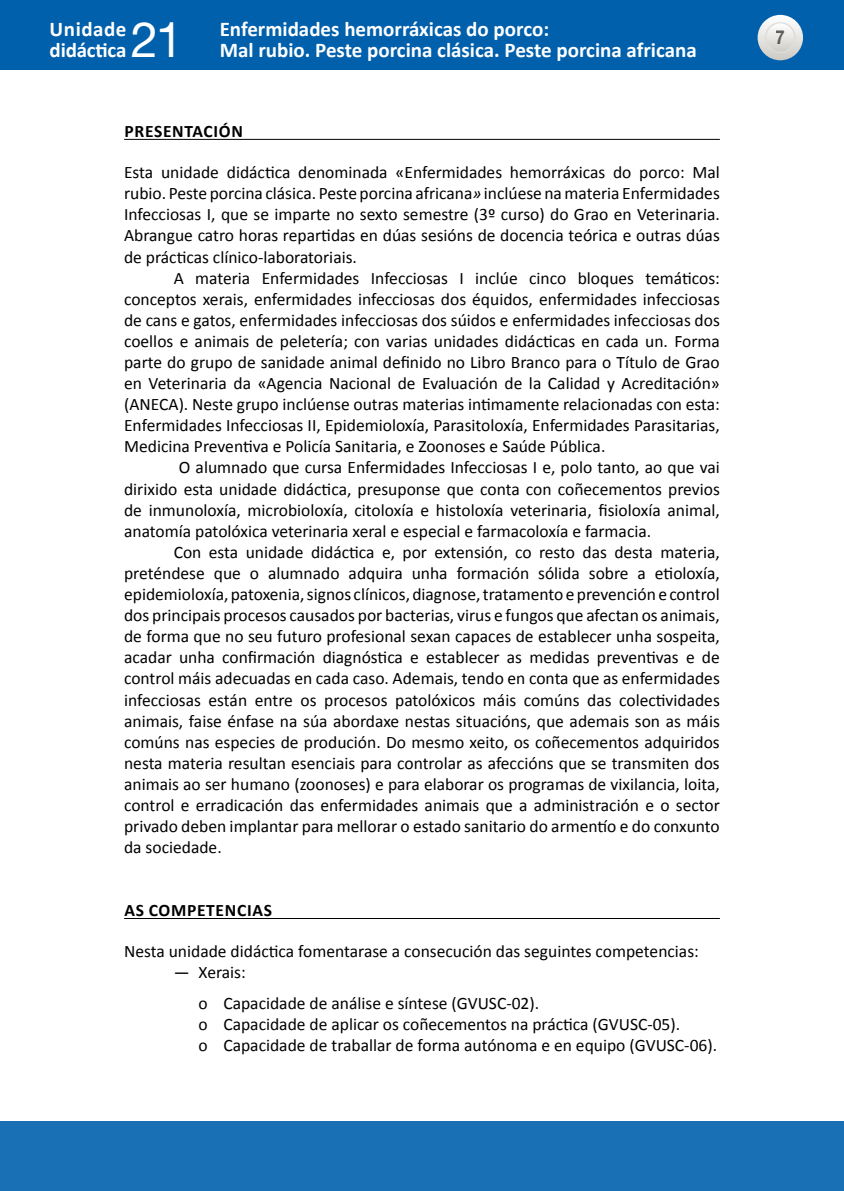
<style>
.page{position:relative;width:844px;height:1191px;background:#fff}
.page>*{position:absolute;margin:0;border:0;box-sizing:border-box;transform-origin:0 0}
.t1{font:49px "Helvetica Neue LT Std";color:#fff}
.t2{font:700 21px/21px "Calibri";color:#fff}
.t3{font:700 19.25px "Helvetica Neue LT Std";color:#000;scale:.9 1}
.t4{font:17.5px/21.2px "Calibri";color:#000;text-align:justify}
.t5{font:700 17.5px "Calibri";letter-spacing:.04em;color:#000}
.s1{font-style:italic}
</style>
<div class="page">
<div style="left:0;top:1121px;width:843px;height:70px;background:#1a70b4"></div>
<div style="left:0;top:0;width:843px;height:69px;background:#0060ac"></div>
<svg style="left:757px;top:15px;width:45px;height:45px"></svg>
<svg style="left:765px;top:23px;width:29px;height:29px"></svg>
<div style="left:764px;top:22px;width:31px;height:31px;border:1px solid #dfdeda;border-radius:50%"></div>
<hr style="left:124px;top:139px;width:595px;height:1px;background:#000">
<hr style="left:124px;top:918px;width:595px;height:1px;background:#000">
<p class="t2" style="left:50px;top:18px;width:78px">Unidade didáctica</p>
<h1 class="t1" style="left:131px;top:11px;width:54px">21</h1>
<p class="t2" style="left:220px;top:18px;width:478px">Enfermidades hemorráxicas do porco:<br>Mal rubio. Peste porcina clásica. Peste porcina africana</p>
<p class="t5" style="left:124px;top:119px;width:120px">PRESENTACIÓN</p>
<p class="t4" style="left:124px;top:161px;width:597px">Esta unidade didáctica denominada «Enfermidades hemorráxicas do porco: Mal rubio. Peste porcina clásica. Peste porcina africana<span class="s1">»</span> inclúese na materia Enfermidades Infecciosas I, que se imparte no sexto semestre (3º curso) do Grao en Veterinaria.<br>Abrangue catro horas repartidas en dúas sesións de docencia teórica e outras dúas de prácticas clínico-laboratoriais.</p>
<p class="t4" style="left:124px;top:266px;width:597px;text-indent:50px">A materia Enfermidades Infecciosas I inclúe cinco bloques temáticos: conceptos xerais, enfermidades infecciosas dos équidos, enfermidades infecciosas de cans e gatos, enfermidades infecciosas dos súidos e enfermidades infecciosas dos coellos e animais de peletería; con varias unidades didácticas en cada un. Forma parte do grupo de sanidade animal definido no Libro Branco para o Título de Grao en Veterinaria da «Agencia Nacional de Evaluación de la Calidad y Acreditación» (ANECA). Neste grupo inclúense outras materias intimamente relacionadas con esta:<br>Enfermidades Infecciosas II, Epidemioloxía, Parasitoloxía, Enfermidades Parasitarias, Medicina Preventiva e Policía Sanitaria, e Zoonoses e Saúde Pública.</p>
<p class="t4" style="left:124px;top:456px;width:597px;text-indent:55px">O alumnado que cursa Enfermidades Infecciosas I e, polo tanto, ao que vai dirixido esta unidade didáctica, presuponse que conta con coñecementos previos de inmunoloxía, microbioloxía, citoloxía e histoloxía veterinaria, fisioloxía animal, anatomía patolóxica veterinaria xeral e especial e farmacoloxía e farmacia.</p>
<p class="t4" style="left:124px;top:540px;width:597px;text-indent:50px">Con esta unidade didáctica e, por extensión, co resto das desta materia, preténdese que o alumnado adquira unha formación sólida sobre a etioloxía, epidemioloxía, patoxenia, signos clínicos, diagnose, tratamento e prevención e control dos principais procesos causados por bacterias, virus e fungos que afectan os animais, de forma que no seu futuro profesional sexan capaces de establecer unha sospeita, acadar unha confirmación diagnóstica e establecer as medidas preventivas e de control máis adecuadas en cada caso. Ademais, tendo en conta que as enfermidades infecciosas están entre os procesos patolóxicos máis comúns das colectividades animais, faise énfase na súa abordaxe nestas situacións, que ademais son as máis comúns nas especies de produción. Do mesmo xeito, os coñecementos adquiridos nesta materia resultan esenciais para controlar as afeccións que se transmiten dos animais ao ser humano (zoonoses) e para elaborar os programas de vixilancia, loita, control e erradicación das enfermidades animais que a administración e o sector privado deben implantar para mellorar o estado sanitario do armentío e do conxunto da sociedade.</p>
<p class="t5" style="left:124px;top:898px;width:149px">AS COMPETENCIAS</p>
<p class="t4" style="left:124px;top:940px;width:576px">Nesta unidade didáctica fomentarase a consecución das seguintes competencias:</p>
<p class="t4" style="left:198px;top:956px;width:342px;line-height:31px;text-indent:-25px">— Xerais:<br>o Capacidade de análise e síntese (GVUSC-02).</p>
<p class="t4" style="left:198px;top:1013px;width:520px">o Capacidade de aplicar os coñecementos na práctica (GVUSC-05).<br>o Capacidade de traballar de forma autónoma e en equipo (GVUSC-06).</p>
<p class="t3" style="left:775px;top:26px;width:12px">7</p>
</div>
